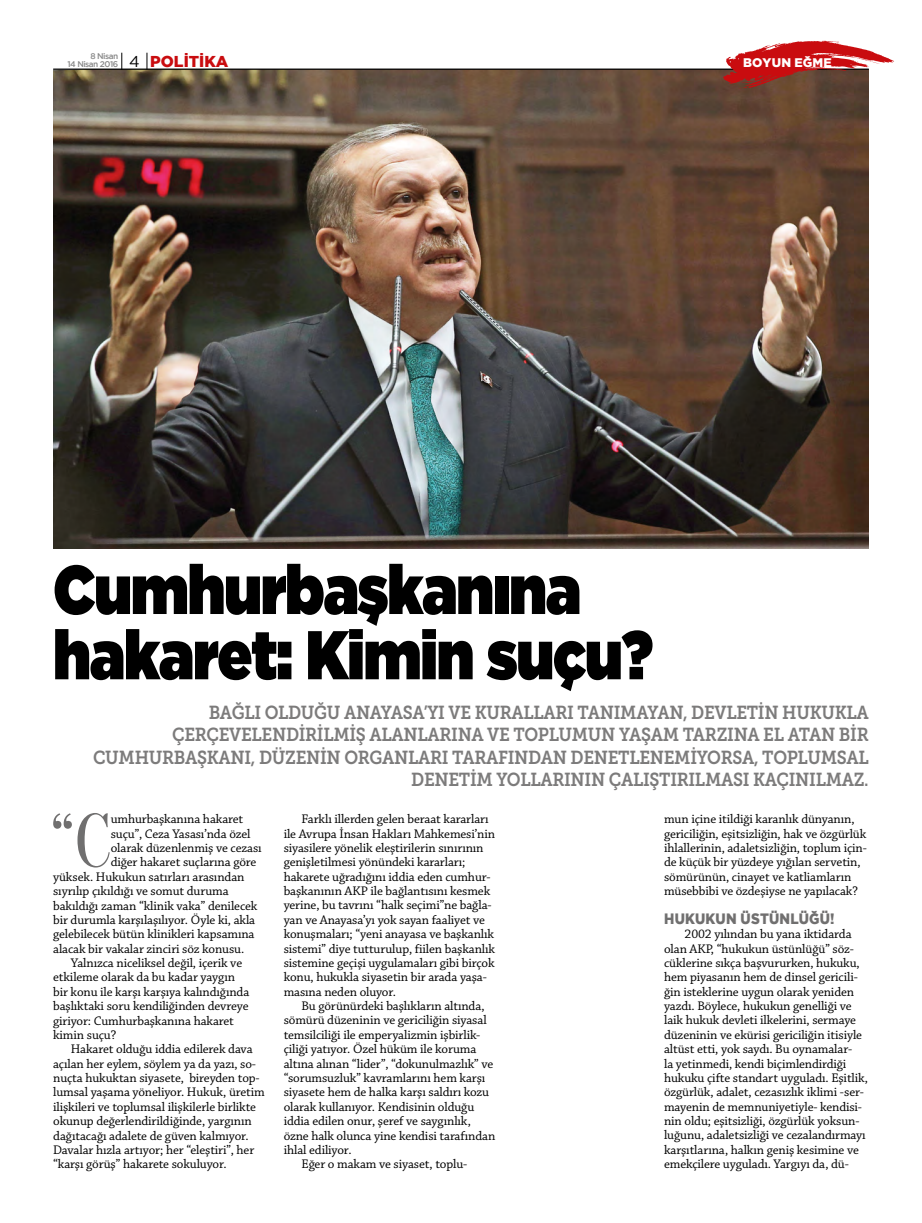
<style>
.page{position:relative;width:922px;height:1223px;background:#fff}
.page>*{position:absolute;margin:0;border:0;box-sizing:border-box;transform-origin:0 0}
.t1{font:74.75px "Oranienbaum";color:#706f6f}
.t2{font:900 68.75px/65.2px "Gotham";letter-spacing:-.02em;color:#000;scale:.85 1}
.t3{font:18.75px/22.5px "Museo Slab 700";letter-spacing:-.02em;color:#7c7b7b;text-align:right;scale:.9 1}
.t4{font:800 15px "Gotham";letter-spacing:.015em;color:#706f6f;scale:.9 1}
.t5{font:13.12px/14.4px "Chaparral Pro";letter-spacing:-.01em;color:#000}
.t6{font:800 12.38px "Gotham";color:#fff}
.t7{font:500 8.25px "Gotham";letter-spacing:-.06em;color:#878787}
.s1{font-weight:400;font-size:15.75px;color:#000}
.s2{font-weight:800;font-size:15.75px;color:#c90c0f}
</style>
<div class="page">
<img style="left:53px;top:70px;width:815px;height:478px">
<hr style="left:53px;top:69px;width:815px;height:1px;background:#000">
<svg style="left:121px;top:53px;width:1px;height:16px"></svg>
<svg style="left:147px;top:53px;width:1px;height:17px"></svg>
<svg style="left:722px;top:41px;width:172px;height:48px"></svg>
<p class="t7" style="left:67px;top:59px;width:162px">14 Nisan 2016 <span class="s1">4</span> <span class="s2">POLİTİKA</span></p>
<p class="t6" style="left:742px;top:56px;width:80px">BOYUN EĞME</p>
<p class="t7" style="left:90px;top:51px;width:29px">8 Nisan</p>
<h2 class="t2" style="left:53px;top:555px;width:707px">Cumhurbaşkanına hakaret: Kimin suçu?</h2>
<p class="t3" style="left:93px;top:701px;width:863px">BAĞLI OLDUĞU ANAYASA’YI VE KURALLARI TANIMAYAN, DEVLETIN HUKUKLA ÇERÇEVELENDIRILMIŞ ALANLARINA VE TOPLUMUN YAŞAM TARZINA EL ATAN BIR CUMHURBAŞKANI, DÜZENIN ORGANLARI TARAFINDAN DENETLENEMIYORSA, TOPLUMSAL DENETIM YOLLARININ ÇALIŞTIRILMASI KAÇINILMAZ.</p>
<h1 class="t1" style="left:50px;top:799px;width:62px">“C</h1>
<p class="t5" style="left:111px;top:812px;width:134px">umhurbaşkanına hakaret</p>
<p class="t5" style="left:111px;top:826px;width:141px">suçu”, Ceza Yasası’nda özel</p>
<p class="t5" style="left:111px;top:841px;width:152px">olarak düzenlenmiş ve cezası</p>
<p class="t5" style="left:111px;top:855px;width:147px">diğer hakaret suçlarına göre</p>
<p class="t5" style="left:53px;top:870px;width:193px">yüksek. Hukukun satırları arasından</p>
<p class="t5" style="left:53px;top:884px;width:177px">sıyrılıp çıkıldığı ve somut duruma</p>
<p class="t5" style="left:53px;top:898px;width:206px">bakıldığı zaman “klinik vaka” denilecek</p>
<p class="t5" style="left:53px;top:913px;width:203px">bir durumla karşılaşılıyor. Öyle ki, akla</p>
<p class="t5" style="left:53px;top:927px;width:203px">gelebilecek bütün klinikleri kapsamına</p>
<p class="t5" style="left:53px;top:941px;width:192px">alacak bir vakalar zinciri söz konusu.</p>
<p class="t5" style="left:71px;top:956px;width:173px">Yalnızca niceliksel değil, içerik ve</p>
<p class="t5" style="left:53px;top:970px;width:183px">etkileme olarak da bu kadar yaygın</p>
<p class="t5" style="left:53px;top:985px;width:198px">bir konu ile karşı karşıya kalındığında</p>
<p class="t5" style="left:53px;top:999px;width:197px">başlıktaki soru kendiliğinden devreye</p>
<p class="t5" style="left:53px;top:1013px;width:182px">giriyor: Cumhurbaşkanına hakaret</p>
<p class="t5" style="left:53px;top:1028px;width:65px">kimin suçu?</p>
<p class="t5" style="left:71px;top:1042px;width:183px">Hakaret olduğu iddia edilerek dava</p>
<p class="t5" style="left:53px;top:1056px;width:204px">açılan her eylem, söylem ya da yazı, so-</p>
<p class="t5" style="left:53px;top:1071px;width:208px">nuçta hukuktan siyasete, bireyden top-</p>
<p class="t5" style="left:53px;top:1085px;width:213px">lumsal yaşama yöneliyor. Hukuk, üretim</p>
<p class="t5" style="left:53px;top:1100px;width:204px">ilişkileri ve toplumsal ilişkilerle birlikte</p>
<p class="t5" style="left:53px;top:1114px;width:200px">okunup değerlendirildiğinde, yargının</p>
<p class="t5" style="left:53px;top:1128px;width:197px">dağıtacağı adalete de güven kalmıyor.</p>
<p class="t5" style="left:53px;top:1143px;width:202px">Davalar hızla artıyor; her “eleştiri”, her</p>
<p class="t5" style="left:53px;top:1157px;width:175px">“karşı görüş” hakarete sokuluyor.</p>
<p class="t5" style="left:283px;top:812px;width:213px;text-indent:18px">Farklı illerden gelen beraat kararları ile Avrupa İnsan Hakları Mahkemesi’nin siyasilere yönelik eleştirilerin sınırının genişletilmesi yönündeki kararları; hakarete uğradığını iddia eden cumhur&shy;başkanının AKP ile bağlantısını kesmek yerine, bu tavrını “halk seçimi”ne bağla&shy;yan ve Anayasa’yı yok sayan faaliyet ve konuşmaları; “yeni anayasa ve başkanlık sistemi” diye tutturulup, fiilen başkanlık sistemine geçişi uygulamaları gibi birçok konu, hukukla siyasetin bir arada yaşa&shy;masına neden oluyor.</p>
<p class="t5" style="left:301px;top:999px;width:185px">Bu görünürdeki başlıkların altında,</p>
<p class="t5" style="left:283px;top:1013px;width:204px">sömürü düzeninin ve gericiliğin siyasal</p>
<p class="t5" style="left:283px;top:1028px;width:198px">temsilciliği ile emperyalizmin işbirlik-</p>
<p class="t5" style="left:283px;top:1042px;width:194px">çiliği yatıyor. Özel hüküm ile koruma</p>
<p class="t5" style="left:283px;top:1056px;width:211px">altına alınan “lider”, “dokunulmazlık” ve</p>
<p class="t5" style="left:283px;top:1071px;width:203px">“sorumsuzluk” kavramlarını hem karşı</p>
<p class="t5" style="left:283px;top:1085px;width:207px">siyasete hem de halka karşı saldırı kozu</p>
<p class="t5" style="left:283px;top:1099px;width:192px">olarak kullanıyor. Kendisinin olduğu</p>
<p class="t5" style="left:283px;top:1114px;width:189px">iddia edilen onur, şeref ve saygınlık,</p>
<p class="t5" style="left:283px;top:1128px;width:213px">özne halk olunca yine kendisi tarafından</p>
<p class="t5" style="left:283px;top:1143px;width:69px">ihlal ediliyor.</p>
<p class="t5" style="left:301px;top:1157px;width:167px">Eğer o makam ve siyaset, toplu-</p>
<p class="t5" style="left:664px;top:812px;width:204px">mun içine itildiği karanlık dünyanın, gericiliğin, eşitsizliğin, hak ve özgürlük ihlallerinin, adaletsizliğin, toplum için&shy;de küçük bir yüzdeye yığılan servetin, sömürünün, cinayet ve katliamların müsebbibi ve özdeşiyse ne yapılacak?</p>
<p class="t4" style="left:664px;top:909px;width:190px">HUKUKUN ÜSTÜNLÜĞÜ!</p>
<p class="t5" style="left:664px;top:927px;width:205px;text-indent:20px">2002 yılından bu yana iktidarda olan AKP, “hukukun üstünlüğü” söz&shy;cüklerine sıkça başvururken, hukuku, hem piyasanın hem de dinsel gericili&shy;ğin isteklerine uygun olarak yeniden yazdı. Böylece, hukukun genelliği ve laik hukuk devleti ilkelerini, sermaye düzeninin ve ekürisi gericiliğin itisiyle altüst etti, yok saydı. Bu oynamalar-<br>la yetinmedi, kendi biçimlendirdiği hukuku çifte standart uyguladı. Eşitlik, özgürlük, adalet, cezasızlık iklimi -ser&shy;mayenin de memnuniyetiyle- kendisi&shy;nin oldu; eşitsizliği, özgürlük yoksun&shy;luğunu, adaletsizliği ve cezalandırmayı karşıtlarına, halkın geniş kesimine ve emekçilere uyguladı. Yargıyı da, dü-</p>
</div>
